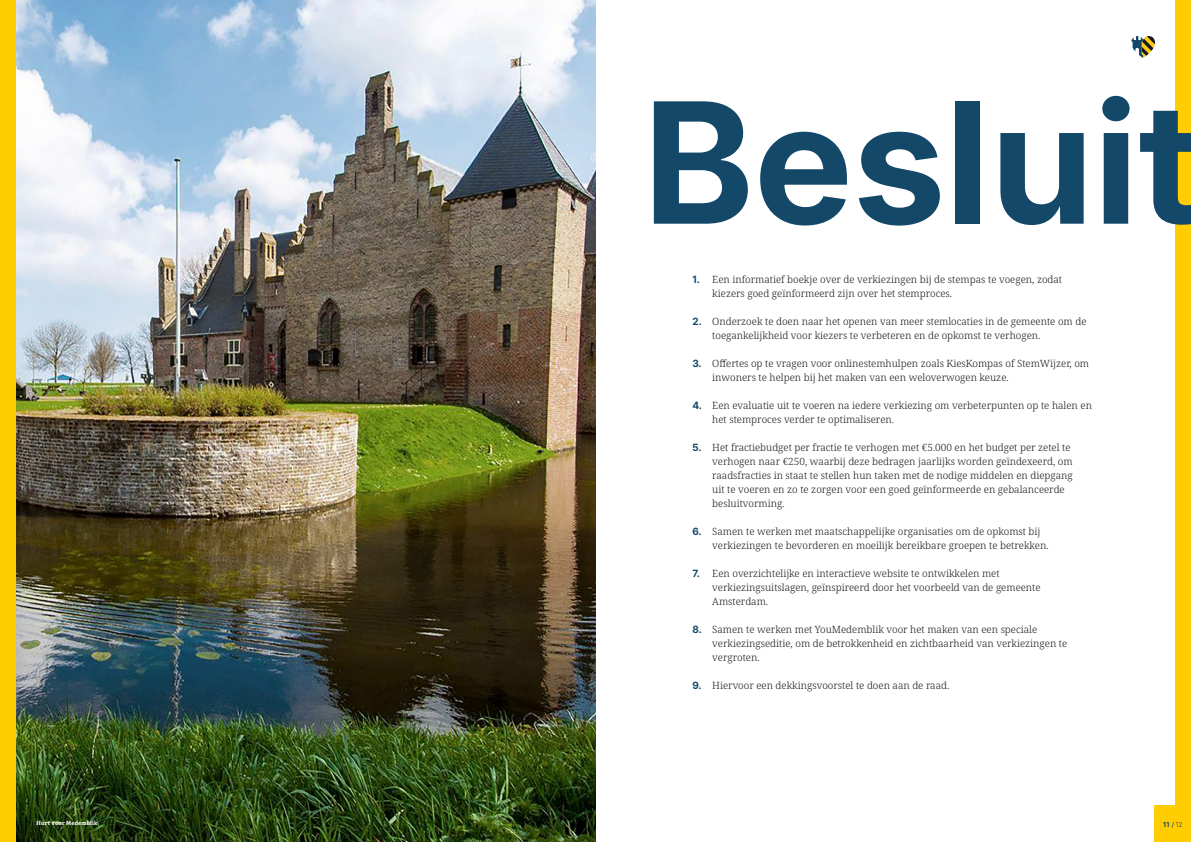
<style>
.page{position:relative;width:1191px;height:842px;background:#fff}
.page>*{position:absolute;margin:0;border:0;box-sizing:border-box;transform-origin:0 0}
.t1{font:700 168.2px "Inter 18 pt";color:#134869}
.t2{font:300 10px/14px "Noto Serif";color:#1a1a1a}
.t3{font:700 6.8px "Inter 18 pt";color:#134869}
.t4{font:5.9px "Bree Serif Sb";letter-spacing:.04em;color:#fff}
.s1{font-family:"Inter 18 pt";font-weight:700;color:#134869}
.s2{font-weight:400}
.s3{font-weight:300}
</style>
<div class="page">
<div style="left:1175px;top:0;width:16px;height:842px;background:#ffcd02"></div>
<div style="left:1155px;top:806px;width:36px;height:36px;background:#ffcd02"></div>
<img style="left:16px;top:0;width:579px;height:842px">
<div style="left:0;top:0;width:16px;height:842px;background:#ffcd02"></div>
<svg style="left:1131px;top:36px;width:24px;height:22px"></svg>
<h1 class="t1" style="left:643px;top:36px;width:558px">Besluit</h1>
<p class="t2" style="left:712px;top:273px;width:351px;text-indent:-20px"><span class="s1">1.</span> Een informatief boekje over de verkiezingen bij de stempas te voegen, zodat kiezers goed geïnformeerd zijn over het stemproces.</p>
<p class="t2" style="left:712px;top:315px;width:376px;text-indent:-20px"><span class="s1">2.</span> Onderzoek te doen naar het openen van meer stemlocaties in de gemeente om de toegankelijkheid voor kiezers te verbeteren en de opkomst te verhogen.</p>
<p class="t2" style="left:712px;top:357px;width:378px;text-indent:-20px"><span class="s1">3.</span> Offertes op te vragen voor onlinestemhulpen zoals KiesKompas of StemWijzer, om inwoners te helpen bij het maken van een weloverwogen keuze.</p>
<p class="t2" style="left:712px;top:399px;width:381px;text-indent:-20px"><span class="s1">4.</span> Een evaluatie uit te voeren na iedere verkiezing om verbeterpunten op te halen en het stemproces verder te optimaliseren.</p>
<p class="t2" style="left:712px;top:441px;width:362px;text-indent:-20px"><span class="s1">5.</span> Het fractiebudget per fractie te verhogen met €5.000 en het budget per zetel te verhogen naar €250, waarbij deze bedragen jaarlijks worden geïndexeerd, om raadsfracties in staat te stellen hun taken met de nodige middelen en diepgang uit te voeren en zo te zorgen voor een goed geïnformeerde en gebalanceerde besluitvorming.</p>
<p class="t2" style="left:712px;top:525px;width:338px;text-indent:-20px"><span class="s1">6.</span> Samen te werken met maatschappelijke organisaties om de opkomst bij verkiezingen te bevorderen en moeilijk bereikbare groepen te betrekken.</p>
<p class="t2" style="left:712px;top:567px;width:330px;text-indent:-20px"><span class="s1">7.</span> Een overzichtelijke en interactieve website te ontwikkelen met verkiezingsuitslagen, geïnspireerd door het voorbeeld van de gemeente<br>Amsterdam.</p>
<p class="t2" style="left:712px;top:623px;width:356px;text-indent:-20px"><span class="s1">8.</span> Samen te werken met YouMedemblik voor het maken van een speciale verkiezingseditie, om de betrokkenheid en zichtbaarheid van verkiezingen te vergroten.</p>
<p class="t2" style="left:692px;top:679px;width:258px"><span class="s1">9.</span> Hiervoor een dekkingsvoorstel te doen aan de raad.</p>
<p class="t4" style="left:37px;top:819px;width:62px">Hart voor Medemblik</p>
<p class="t3" style="left:1163px;top:820px;width:21px">11 <span class="s2">/</span> <span class="s3">12</span></p>
</div>
